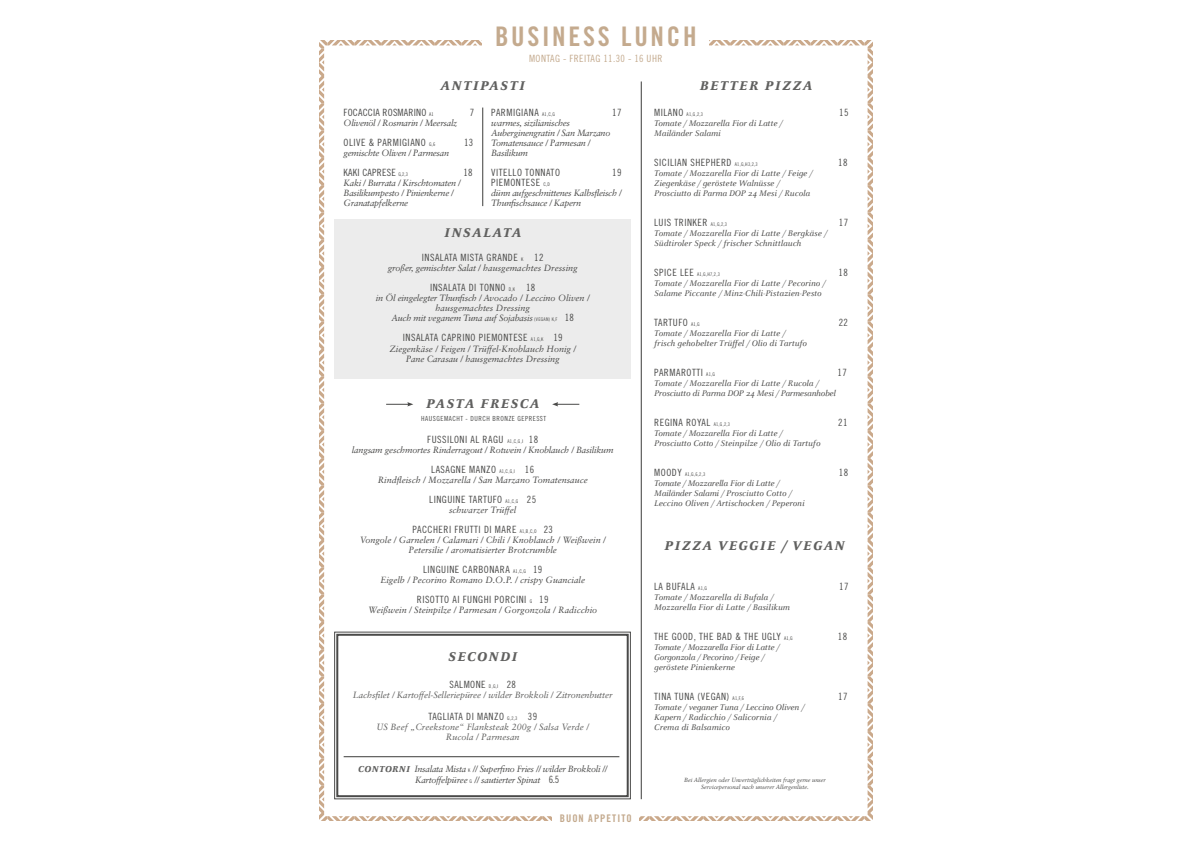
<style>
.page{position:relative;width:1191px;height:842px;background:#fff}
.page>*{position:absolute;margin:0;border:0;box-sizing:border-box;transform-origin:0 0}
.t1{font:27px "Trade Gothic LT Std Bd Cn 20";letter-spacing:.1em;color:#c4aa8e}
.t2{font:italic 700 14px "FF Celeste";letter-spacing:.11em;color:#60605f}
.t3{font:10.5px "Trade Gothic LT Std Bd Cn 20";letter-spacing:.1em;color:#c4aa8e}
.t4{font:10px "Trade Gothic LT Std Cn 18";letter-spacing:.05em;color:#4a4a49}
.t5{font:10px "Trade Gothic LT Std Cn 18";letter-spacing:.02em;color:#4a4a49}
.t6{font:10px "Trade Gothic LT Std Cn 18";letter-spacing:.04em;color:#c4aa8e}
.t7{font:italic 9px/10px "FF Celeste";letter-spacing:.01em;color:#4a4a49}
.t8{font:italic 9px/10px "Sabon";letter-spacing:-.02em;color:#4a4a49}
.t9{font:italic 9px/10px "Sabon";color:#4a4a49;text-align:center}
.t10{font:italic 9px/10px "FF Celeste";letter-spacing:-.01em;color:#4a4a49}
.t11{font:italic 9px/10px "Sabon";letter-spacing:-.01em;color:#60605f;text-align:center}
.t12{font:7px "Trade Gothic LT Std Cn 18";letter-spacing:.07em;color:#4a4a49}
.t13{font:italic 6px/7.2px "Sabon";letter-spacing:-.01em;color:#4a4a49;text-align:center}
.t14{font:5px "Trade Gothic LT Std Cn 18";letter-spacing:.05em;color:#4a4a49}
.s1{font-size:5px}
.s2{font-family:"Trade Gothic LT Std Cn 18";font-style:normal;font-size:5px}
.s3{font-family:"Trade Gothic LT Std Cn 18";font-style:normal;font-size:10px}
.s4{font-family:"FF Celeste";font-weight:700;font-size:9.5px;color:#60605f}
.s5{font-size:10px}
</style>
<div class="page">
<svg style="left:319px;top:41px;width:553px;height:780px"></svg>
<hr style="left:344px;top:756px;width:275px;height:1px;background:#3c3c3b">
<h1 class="t1" style="left:495px;top:20px;width:203px">BUSINESS LUNCH</h1>
<p class="t6" style="left:529px;top:52px;width:135px">MONTAG - FREITAG 11.30 - 16 UHR</p>
<h2 class="t2" style="left:441px;top:76px;width:86px">ANTIPASTI</h2>
<h2 class="t2" style="left:700px;top:76px;width:114px">BETTER PIZZA</h2>
<p class="t5" style="left:344px;top:107px;width:91px">FOCACCIA ROSMARINO <span class="s1">A1</span></p>
<p class="t4" style="left:470px;top:107px;width:6px">7</p>
<p class="t8" style="left:344px;top:118px;width:115px">Olivenöl / Rosmarin / Meersalz</p>
<p class="t4" style="left:344px;top:137px;width:93px">OLIVE &amp; PARMIGIANO <span class="s1">G,6</span></p>
<p class="t4" style="left:464px;top:137px;width:11px">13</p>
<p class="t8" style="left:344px;top:148px;width:107px">gemischte Oliven / Parmesan</p>
<p class="t5" style="left:344px;top:167px;width:66px">KAKI CAPRESE <span class="s1">G,2,3</span></p>
<p class="t4" style="left:463px;top:167px;width:11px">18</p>
<p class="t8" style="left:344px;top:178px;width:119px">Kaki / Burrata / Kirschtomaten /<br>Basilikumpesto / Pinienkerne /<br>Granatapfelkerne</p>
<p class="t4" style="left:491px;top:107px;width:65px">PARMIGIANA <span class="s1">A1,C,G</span></p>
<p class="t4" style="left:612px;top:107px;width:11px">17</p>
<p class="t8" style="left:491px;top:118px;width:121px">warmes, sizilianisches<br>Auberginengratin / San Marzano<br>Tomatensauce / Parmesan /<br>Basilikum</p>
<p class="t4" style="left:491px;top:167px;width:70px">VITELLO TONNATO</p>
<p class="t4" style="left:612px;top:167px;width:11px">19</p>
<p class="t4" style="left:491px;top:177px;width:60px">PIEMONTESE <span class="s1">C,D</span></p>
<p class="t8" style="left:491px;top:188px;width:132px">dünn aufgeschnittenes Kalbsfleisch /<br>Thunfischsauce / Kapern</p>
<h2 class="t2" style="left:444px;top:223px;width:79px">INSALATA</h2>
<p class="t4" style="left:422px;top:251px;width:123px">INSALATA MISTA GRANDE <span class="s1">K</span> 12</p>
<p class="t9" style="left:388px;top:262px;width:191px">großer, gemischter Salat / hausgemachtes Dressing</p>
<p class="t4" style="left:430px;top:281px;width:107px">INSALATA DI TONNO <span class="s1">D,K</span> 18</p>
<p class="t8" style="left:376px;top:292px;width:215px;text-align:center">in Öl eingelegter Thunfisch / Avocado / Leccino Oliven / hausgemachtes Dressing<br>Auch mit veganem Tuna auf Sojabasis <span class="s2">(VEGAN) K,F</span> <span class="s3">18</span></p>
<p class="t4" style="left:403px;top:331px;width:161px">INSALATA CAPRINO PIEMONTESE <span class="s1">A1,G,K</span> 19</p>
<p class="t9" style="left:389px;top:343px;width:188px">Ziegenkäse / Feigen / Trüffel-Knoblauch Honig /<br>Pane Carasau / hausgemachtes Dressing</p>
<h2 class="t2" style="left:426px;top:395px;width:114px">PASTA FRESCA</h2>
<p class="t12" style="left:421px;top:414px;width:126px">HAUSGEMACHT - DURCH BRONZE GEPRESST</p>
<p class="t4" style="left:427px;top:433px;width:112px">FUSSILONI AL RAGU <span class="s1">A1,C,G,I</span> 18</p>
<p class="t8" style="left:352px;top:445px;width:263px">langsam geschmortes Rinderragout / Rotwein / Knoblauch / Basilikum</p>
<p class="t4" style="left:431px;top:463px;width:104px">LASAGNE MANZO <span class="s1">A1,C,G,I</span> 16</p>
<p class="t9" style="left:378px;top:475px;width:212px">Rindfleisch / Mozzarella / San Marzano Tomatensauce</p>
<p class="t4" style="left:429px;top:493px;width:108px">LINGUINE TARTUFO <span class="s1">A1,C,G</span> 25</p>
<p class="t9" style="left:449px;top:505px;width:69px">schwarzer Trüffel</p>
<p class="t4" style="left:412px;top:523px;width:142px">PACCHERI FRUTTI DI MARE <span class="s1">A1,B,C,O</span> 23</p>
<p class="t9" style="left:360px;top:535px;width:248px">Vongole / Garnelen / Calamari / Chili / Knoblauch / Weißwein /<br>Petersilie / aromatisierter Brotcrumble</p>
<p class="t4" style="left:423px;top:563px;width:121px">LINGUINE CARBONARA <span class="s1">A1,C,G</span> 19</p>
<p class="t9" style="left:380px;top:574px;width:206px">Eigelb / Pecorino Romano D.O.P. / crispy Guanciale</p>
<p class="t4" style="left:417px;top:593px;width:133px">RISOTTO AI FUNGHI PORCINI <span class="s1">G</span> 19</p>
<p class="t9" style="left:368px;top:604px;width:230px">Weißwein / Steinpilze / Parmesan / Gorgonzola / Radicchio</p>
<h2 class="t2" style="left:448px;top:648px;width:71px">SECONDI</h2>
<p class="t4" style="left:449px;top:678px;width:68px">SALMONE <span class="s1">D,G,I</span> 28</p>
<p class="t11" style="left:353px;top:689px;width:261px">Lachsfilet / Kartoffel-Selleriepüree / wilder Brokkoli / Zitronenbutter</p>
<p class="t4" style="left:428px;top:710px;width:110px">TAGLIATA DI MANZO <span class="s1">G,2,3</span> 39</p>
<p class="t11" style="left:376px;top:721px;width:214px">US Beef „Creekstone“ Flanksteak 200g / Salsa Verde /<br>Rucola / Parmesan</p>
<p class="t8" style="left:415px;top:763px;width:194px;line-height:11px;text-indent:-57px"><span class="s4">CONTORNI</span> Insalata Mista <span class="s2">K</span> // Superfino Fries // wilder Brokkoli //<br>Kartoffelpüree <span class="s2">G</span> // sautierter Spinat <span class="s3">6.5</span></p>
<p class="t3" style="left:560px;top:812px;width:74px">BUON APPETITO</p>
<p class="t14" style="left:654px;top:111px;width:50px"><span class="s5">MILANO</span> A1,G,2,3</p>
<p class="t4" style="left:839px;top:107px;width:11px">15</p>
<p class="t7" style="left:654px;top:118px;width:130px">Tomate / Mozzarella Fior di Latte /<br>Mailänder Salami</p>
<p class="t4" style="left:654px;top:157px;width:105px">SICILIAN SHEPHERD <span class="s1">A1,G,H3,2,3</span></p>
<p class="t4" style="left:838px;top:157px;width:11px">18</p>
<p class="t7" style="left:654px;top:168px;width:160px">Tomate / Mozzarella Fior di Latte / Feige /<br>Ziegenkäse / geröstete Walnüsse /<br>Prosciutto di Parma DOP 24 Mesi / Rucola</p>
<p class="t4" style="left:654px;top:217px;width:74px">LUIS TRINKER <span class="s1">A1,G,2,3</span></p>
<p class="t4" style="left:839px;top:217px;width:11px">17</p>
<p class="t7" style="left:654px;top:228px;width:174px">Tomate / Mozzarella Fior di Latte / Bergkäse /<br>Südtiroler Speck / frischer Schnittlauch</p>
<p class="t14" style="left:654px;top:271px;width:67px"><span class="s5">SPICE LEE</span> A1,G,H7,2,3</p>
<p class="t4" style="left:838px;top:267px;width:11px">18</p>
<p class="t7" style="left:654px;top:278px;width:173px">Tomate / Mozzarella Fior di Latte / Pecorino /<br>Salame Piccante / Minz-Chili-Pistazien-Pesto</p>
<p class="t4" style="left:654px;top:316px;width:47px">TARTUFO <span class="s1">A1,G</span></p>
<p class="t4" style="left:838px;top:316px;width:11px">22</p>
<p class="t7" style="left:654px;top:328px;width:154px">Tomate / Mozzarella Fior di Latte / frisch gehobelter Trüffel / Olio di Tartufo</p>
<p class="t4" style="left:654px;top:366px;width:62px">PARMAROTTI <span class="s1">A1,G</span></p>
<p class="t4" style="left:837px;top:366px;width:11px">17</p>
<p class="t10" style="left:654px;top:378px;width:183px">Tomate / Mozzarella Fior di Latte / Rucola /<br>Prosciutto di Parma DOP 24 Mesi / Parmesanhobel</p>
<p class="t4" style="left:654px;top:416px;width:77px">REGINA ROYAL <span class="s1">A1,G,2,3</span></p>
<p class="t4" style="left:838px;top:416px;width:11px">21</p>
<p class="t7" style="left:654px;top:428px;width:168px">Tomate / Mozzarella Fior di Latte /<br>Prosciutto Cotto / Steinpilze / Olio di Tartufo</p>
<p class="t14" style="left:654px;top:471px;width:53px"><span class="s5">MOODY</span> A1,G,6,2,3</p>
<p class="t4" style="left:838px;top:466px;width:11px">18</p>
<p class="t7" style="left:654px;top:478px;width:152px">Tomate / Mozzarella Fior di Latte /<br>Mailänder Salami / Prosciutto Cotto /<br>Leccino Oliven / Artischocken / Peperoni</p>
<h2 class="t2" style="left:664px;top:536px;width:182px">PIZZA VEGGIE / VEGAN</h2>
<p class="t4" style="left:654px;top:580px;width:54px">LA BUFALA <span class="s1">A1,G</span></p>
<p class="t4" style="left:839px;top:580px;width:11px">17</p>
<p class="t7" style="left:654px;top:592px;width:137px">Tomate / Mozzarella di Bufala /<br>Mozzarella Fior di Latte / Basilikum</p>
<p class="t4" style="left:654px;top:630px;width:140px">THE GOOD, THE BAD &amp; THE UGLY <span class="s1">A1,G</span></p>
<p class="t4" style="left:837px;top:630px;width:11px">18</p>
<p class="t10" style="left:654px;top:642px;width:127px">Tomate / Mozzarella Fior di Latte /<br>Gorgonzola / Pecorino / Feige / geröstete Pinienkerne</p>
<p class="t4" style="left:654px;top:690px;width:91px">TINA TUNA (VEGAN) <span class="s1">A1,F,6</span></p>
<p class="t4" style="left:838px;top:690px;width:11px">17</p>
<p class="t7" style="left:654px;top:702px;width:151px">Tomate / veganer Tuna / Leccino Oliven /<br>Kapern / Radicchio / Salicornia /<br>Crema di Balsamico</p>
<p class="t13" style="left:684px;top:776px;width:143px">Bei Allergien oder Unverträglichkeiten fragt gerne unser<br>Servicepersonal nach unserer Allergenliste.</p>
</div>
